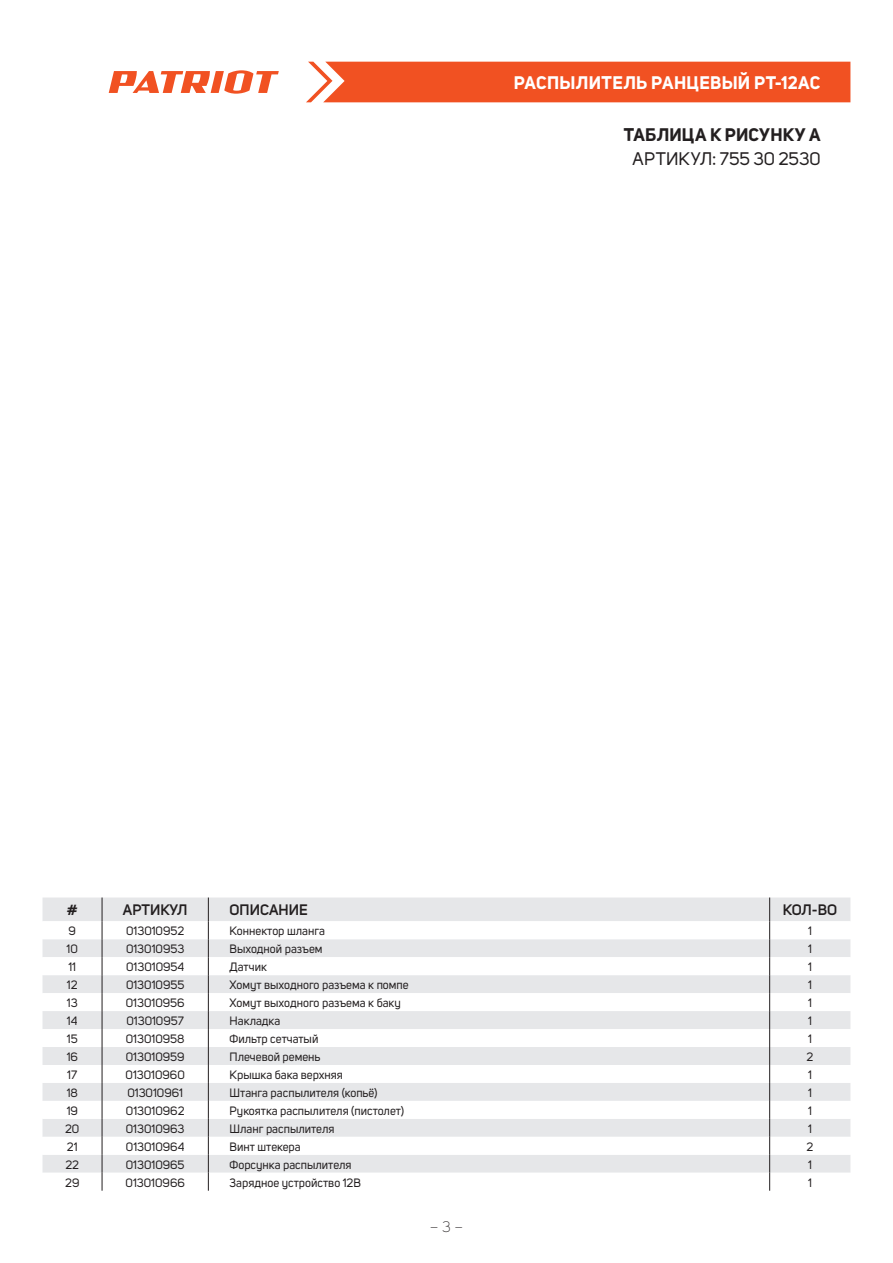
<style>
.page{position:relative;width:893px;height:1263px;background:#fff}
.page>*{position:absolute;margin:0;border:0;box-sizing:border-box;transform-origin:0 0}
.t1{font:700 18px "Uni Sans";letter-spacing:.015em;color:#fff}
.t2{font:18px "Uni Sans";letter-spacing:.005em;color:#231f20}
.t3{font:700 18px "Uni Sans";letter-spacing:.02em;color:#231f20}
.t4{font:600 15px "Uni Sans";color:#231f20}
.t5{font:300 15px "Uni Sans";color:#231f20}
.t6{font:12px "Uni Sans";color:#231f20}
</style>
<div class="page">
<div style="left:306px;top:62px;width:544px;height:40px;background:#f15122"></div>
<svg style="left:109px;top:70px;width:170px;height:24px"></svg>
<div style="left:43px;top:897px;width:807px;height:24px;background:#e6e7e9"></div>
<svg style="left:43px;top:921px;width:807px;height:270px"></svg>
<svg style="left:102px;top:897px;width:1px;height:294px"></svg>
<svg style="left:208px;top:897px;width:1px;height:294px"></svg>
<svg style="left:769px;top:897px;width:1px;height:294px"></svg>
<h1 class="t1" style="left:514px;top:72px;width:308px">РАСПЫЛИТЕЛЬ РАНЦЕВЫЙ PT-12AC</h1>
<h1 class="t3" style="left:624px;top:123px;width:198px">ТАБЛИЦА К РИСУНКУ A</h1>
<h1 class="t2" style="left:633px;top:148px;width:190px">АРТИКУЛ: 755 30 2530</h1>
<p class="t4" style="left:67px;top:901px;width:12px">#</p>
<p class="t4" style="left:123px;top:901px;width:66px">АРТИКУЛ</p>
<p class="t4" style="left:230px;top:901px;width:80px">ОПИСАНИЕ</p>
<p class="t4" style="left:783px;top:901px;width:56px">КОЛ-ВО</p>
<p class="t6" style="left:69px;top:924px;width:9px">9</p>
<p class="t6" style="left:126px;top:924px;width:60px">013010952</p>
<p class="t6" style="left:230px;top:924px;width:97px">Коннектор шланга</p>
<p class="t6" style="left:808px;top:924px;width:5px">1</p>
<p class="t6" style="left:67px;top:942px;width:13px">10</p>
<p class="t6" style="left:126px;top:942px;width:60px">013010953</p>
<p class="t6" style="left:230px;top:942px;width:94px">Выходной разъем</p>
<p class="t6" style="left:808px;top:942px;width:5px">1</p>
<p class="t6" style="left:68px;top:960px;width:9px">11</p>
<p class="t6" style="left:126px;top:960px;width:60px">013010954</p>
<p class="t6" style="left:230px;top:960px;width:39px">Датчик</p>
<p class="t6" style="left:808px;top:960px;width:5px">1</p>
<p class="t6" style="left:67px;top:978px;width:12px">12</p>
<p class="t6" style="left:126px;top:978px;width:60px">013010955</p>
<p class="t6" style="left:230px;top:978px;width:181px">Хомут выходного разъема к помпе</p>
<p class="t6" style="left:808px;top:978px;width:5px">1</p>
<p class="t6" style="left:67px;top:996px;width:12px">13</p>
<p class="t6" style="left:126px;top:996px;width:60px">013010956</p>
<p class="t6" style="left:230px;top:996px;width:173px">Хомут выходного разъема к баку</p>
<p class="t6" style="left:808px;top:996px;width:5px">1</p>
<p class="t6" style="left:67px;top:1014px;width:12px">14</p>
<p class="t6" style="left:126px;top:1014px;width:59px">013010957</p>
<p class="t6" style="left:230px;top:1014px;width:52px">Накладка</p>
<p class="t6" style="left:808px;top:1014px;width:5px">1</p>
<p class="t6" style="left:67px;top:1032px;width:12px">15</p>
<p class="t6" style="left:126px;top:1032px;width:60px">013010958</p>
<p class="t6" style="left:230px;top:1032px;width:90px">Фильтр сетчатый</p>
<p class="t6" style="left:808px;top:1032px;width:5px">1</p>
<p class="t6" style="left:67px;top:1049px;width:13px">16</p>
<p class="t6" style="left:126px;top:1049px;width:60px">013010959</p>
<p class="t6" style="left:230px;top:1049px;width:92px">Плечевой ремень</p>
<p class="t6" style="left:807px;top:1049px;width:8px">2</p>
<p class="t6" style="left:67px;top:1067px;width:11px">17</p>
<p class="t6" style="left:126px;top:1067px;width:61px">013010960</p>
<p class="t6" style="left:230px;top:1067px;width:115px">Крышка бака верхняя</p>
<p class="t6" style="left:808px;top:1067px;width:5px">1</p>
<p class="t6" style="left:67px;top:1085px;width:13px">18</p>
<p class="t6" style="left:127px;top:1085px;width:57px">013010961</p>
<p class="t6" style="left:230px;top:1085px;width:149px">Штанга распылителя (копьё)</p>
<p class="t6" style="left:808px;top:1085px;width:5px">1</p>
<p class="t6" style="left:67px;top:1103px;width:13px">19</p>
<p class="t6" style="left:126px;top:1103px;width:60px">013010962</p>
<p class="t6" style="left:230px;top:1103px;width:176px">Рукоятка распылителя (пистолет)</p>
<p class="t6" style="left:808px;top:1103px;width:5px">1</p>
<p class="t6" style="left:65px;top:1121px;width:16px">20</p>
<p class="t6" style="left:126px;top:1121px;width:60px">013010963</p>
<p class="t6" style="left:230px;top:1121px;width:106px">Шланг распылителя</p>
<p class="t6" style="left:808px;top:1121px;width:5px">1</p>
<p class="t6" style="left:67px;top:1139px;width:12px">21</p>
<p class="t6" style="left:126px;top:1139px;width:60px">013010964</p>
<p class="t6" style="left:230px;top:1139px;width:73px">Винт штекера</p>
<p class="t6" style="left:807px;top:1139px;width:8px">2</p>
<p class="t6" style="left:65px;top:1157px;width:15px">22</p>
<p class="t6" style="left:126px;top:1157px;width:60px">013010965</p>
<p class="t6" style="left:230px;top:1157px;width:123px">Форсунка распылителя</p>
<p class="t6" style="left:808px;top:1157px;width:5px">1</p>
<p class="t6" style="left:65px;top:1175px;width:16px">29</p>
<p class="t6" style="left:126px;top:1175px;width:61px">013010966</p>
<p class="t6" style="left:230px;top:1175px;width:133px">Зарядное устройство 12В</p>
<p class="t6" style="left:808px;top:1175px;width:5px">1</p>
<p class="t5" style="left:430px;top:1218px;width:35px">– 3 –</p>
</div>
